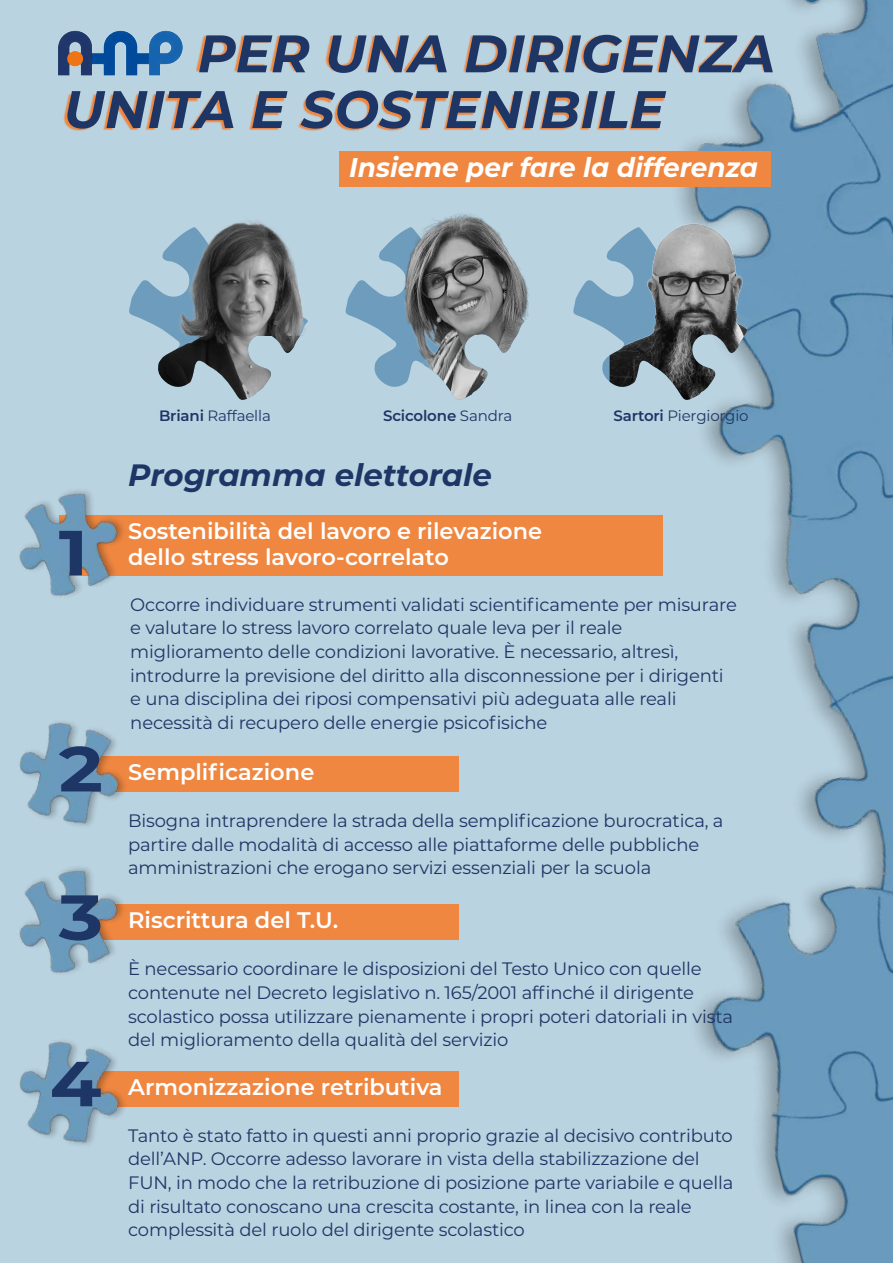
<style>
.page{position:relative;width:893px;height:1263px;background:#bad3e0}
.page>*{position:absolute;margin:0;border:0;box-sizing:border-box;transform-origin:0 0}
.t1{font:700 63.45px "Montserrat";color:#1e3665;scale:1.18 1}
.t2{font:italic 700 52.65px/55.7px "Montserrat";color:#1e3665}
.t3{font:italic 700 30.9px "Montserrat";color:#1e3665}
.t4{font:italic 700 27px "Montserrat";color:#fff}
.t5{font:600 22.5px/26.1px "Montserrat";color:#fff}
.t6{font:18px/23.5px "Montserrat";letter-spacing:-.01em;color:#1e3665}
.t7{font:15px "Montserrat";letter-spacing:-.01em;color:#1e3665}
.t8{font:600 15px "Montserrat";letter-spacing:-.01em;color:#1e3665}
.s1{font-weight:600}
.s2{font-weight:400}
</style>
<div class="page">
<img style="left:423px;top:0;width:470px;height:1263px">
<div style="left:59px;top:515px;width:604px;height:60px;background:#ef8741"></div>
<img style="left:58px;top:0;width:769px;height:197px">
<div style="left:339px;top:151px;width:431px;height:36px;background:#ef8741"></div>
<div style="left:59px;top:756px;width:399px;height:35px;background:#ef8741"></div>
<div style="left:59px;top:905px;width:399px;height:35px;background:#ef8741"></div>
<div style="left:59px;top:1071px;width:399px;height:35px;background:#ef8741"></div>
<img style="left:19px;top:490px;width:149px;height:107px">
<img style="left:19px;top:867px;width:149px;height:107px">
<img style="left:19px;top:721px;width:142px;height:105px">
<img style="left:19px;top:1040px;width:142px;height:105px">
<svg style="left:573px;top:227px;width:37px;height:175px"></svg>
<img style="left:610px;top:309px;width:143px;height:93px">
<img style="left:610px;top:211px;width:177px;height:98px">
<img style="left:59px;top:29px;width:123px;height:49px">
<svg style="left:129px;top:290px;width:7px;height:27px"></svg>
<img style="left:136px;top:289px;width:166px;height:111px">
<img style="left:137px;top:220px;width:171px;height:115px">
<svg style="left:345px;top:280px;width:28px;height:46px"></svg>
<img style="left:373px;top:322px;width:152px;height:80px">
<img style="left:366px;top:203px;width:176px;height:119px">
<h2 class="t2" style="left:63px;top:23px;width:713px;text-indent:134px">PER UNA DIRIGENZA<br>UNITA E SOSTENIBILE</h2>
<h3 class="t4" style="left:349px;top:148px;width:410px">Insieme per fare la differenza</h3>
<h1 class="t1" style="left:59px;top:507px;width:26px">1</h1>
<h1 class="t1" style="left:59px;top:723px;width:39px">2</h1>
<h1 class="t1" style="left:59px;top:871px;width:39px">3</h1>
<h1 class="t1" style="left:50px;top:1038px;width:45px">4</h1>
<p class="t7" style="left:159px;top:406px;width:113px"><span class="s1">Briani</span> Raffaella</p>
<p class="t8" style="left:383px;top:405px;width:131px">Scicolone <span class="s2">Sandra</span></p>
<p class="t7" style="left:613px;top:406px;width:137px"><span class="s1">Sartori</span> Piergiorgio</p>
<h3 class="t3" style="left:128px;top:452px;width:365px">Programma elettorale</h3>
<p class="t5" style="left:128px;top:517px;width:415px">Sostenibilità del lavoro e rilevazione dello stress lavoro-correlato</p>
<p class="t6" style="left:130px;top:592px;width:608px">Occorre individuare strumenti validati scientificamente per misurare e valutare lo stress lavoro correlato quale leva per il reale miglioramento delle condizioni lavorative. È necessario, altresì, introdurre la previsione del diritto alla disconnessione per i dirigenti e una disciplina dei riposi compensativi più adeguata alle reali necessità di recupero delle energie psicofisiche</p>
<p class="t5" style="left:128px;top:758px;width:188px">Semplificazione</p>
<p class="t6" style="left:128px;top:808px;width:597px">Bisogna intraprendere la strada della semplificazione burocratica, a partire dalle modalità di accesso alle piattaforme delle pubbliche amministrazioni che erogano servizi essenziali per la scuola</p>
<p class="t5" style="left:128px;top:906px;width:212px">Riscrittura del T.U.</p>
<p class="t6" style="left:128px;top:956px;width:606px">È necessario coordinare le disposizioni del Testo Unico con quelle contenute nel Decreto legislativo n. 165/2001 affinché il dirigente scolastico possa utilizzare pienamente i propri poteri datoriali in vista del miglioramento della qualità del servizio</p>
<p class="t5" style="left:128px;top:1073px;width:316px">Armonizzazione retributiva</p>
<p class="t6" style="left:128px;top:1123px;width:607px">Tanto è stato fatto in questi anni proprio grazie al decisivo contributo dell’ANP. Occorre adesso lavorare in vista della stabilizzazione del FUN, in modo che la retribuzione di posizione parte variabile e quella di risultato conoscano una crescita costante, in linea con la reale complessità del ruolo del dirigente scolastico</p>
</div>
